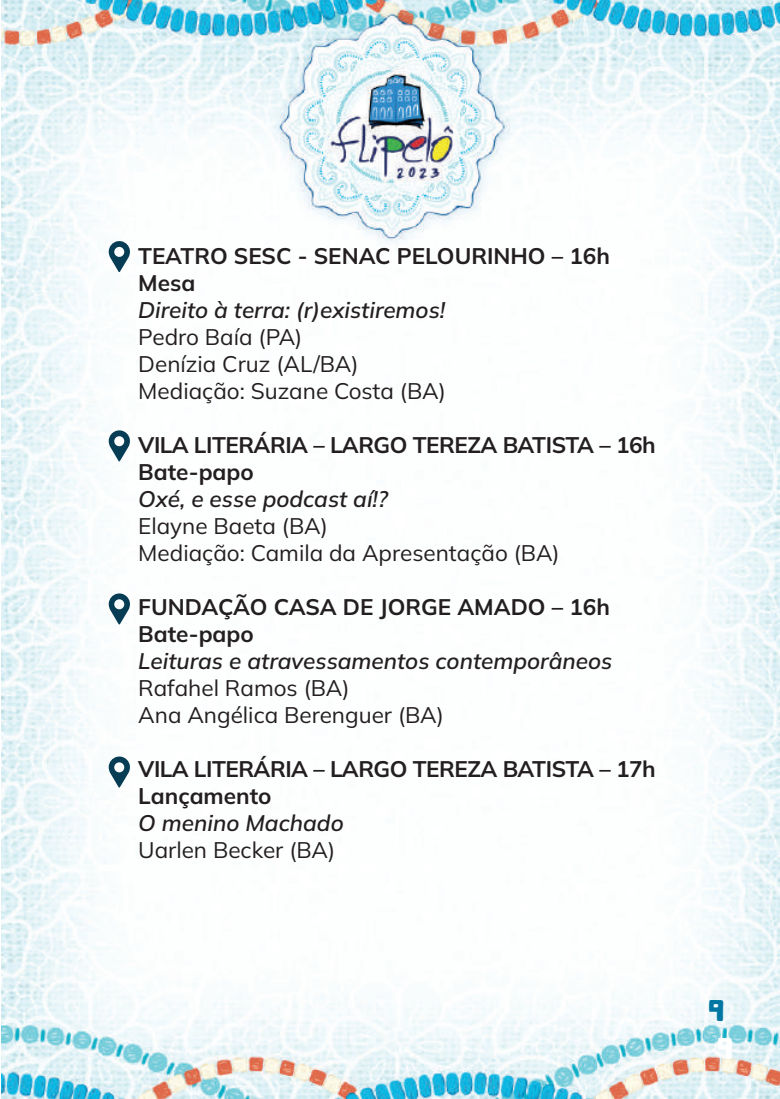
<style>
.page{position:relative;width:780px;height:1099px;background:#fff}
.page>*{position:absolute;margin:0;border:0;box-sizing:border-box;transform-origin:0 0}
.t1{font:30px "Cactus";color:#0076a3}
.t2{font:30px "Cactus";color:#fff}
.t3{font:700 22.5px/27px "Mulish";letter-spacing:-.015em;color:#231f20}
.t4{font:22.5px/27px "Mulish";color:#231f20}
.t5{font:italic 600 22.5px "Mulish";color:#231f20}
</style>
<div class="page">
<img style="left:2px;top:0;width:778px;height:1098px">
<svg style="left:109px;top:241px;width:21px;height:31px"></svg>
<svg style="left:109px;top:430px;width:21px;height:31px"></svg>
<svg style="left:109px;top:593px;width:21px;height:31px"></svg>
<svg style="left:109px;top:756px;width:21px;height:31px"></svg>
<p class="t3" style="left:138px;top:241px;width:473px">TEATRO SESC - SENAC PELOURINHO – 16h<br>Mesa</p>
<p class="t5" style="left:138px;top:294px;width:308px">Direito à terra: (r)existiremos!</p>
<p class="t4" style="left:138px;top:322px;width:309px">Pedro Baía (PA)<br>Denízia Cruz (AL/BA)<br>Mediação: Suzane Costa (BA)</p>
<p class="t3" style="left:138px;top:430px;width:519px">VILA LITERÁRIA – LARGO TEREZA BATISTA – 16h<br>Bate-papo</p>
<p class="t5" style="left:138px;top:483px;width:251px">Oxé, e esse podcast aí!?</p>
<p class="t4" style="left:138px;top:511px;width:423px">Elayne Baeta (BA)<br>Mediação: Camila da Apresentação (BA)</p>
<p class="t3" style="left:138px;top:592px;width:473px">FUNDAÇÃO CASA DE JORGE AMADO – 16h<br>Bate-papo</p>
<p class="t5" style="left:138px;top:645px;width:475px">Leituras e atravessamentos contemporâneos</p>
<p class="t4" style="left:138px;top:673px;width:307px">Rafahel Ramos (BA)<br>Ana Angélica Berenguer (BA)</p>
<p class="t3" style="left:138px;top:754px;width:519px">VILA LITERÁRIA – LARGO TEREZA BATISTA – 17h<br>Lançamento</p>
<p class="t5" style="left:138px;top:807px;width:207px">O menino Machado</p>
<p class="t4" style="left:138px;top:835px;width:198px">Uarlen Becker (BA)</p>
<h1 class="t1" style="left:707px;top:994px;width:18px">9</h1>
<h1 class="t2" style="left:716px;top:1032px;width:18px">9</h1>
</div>
